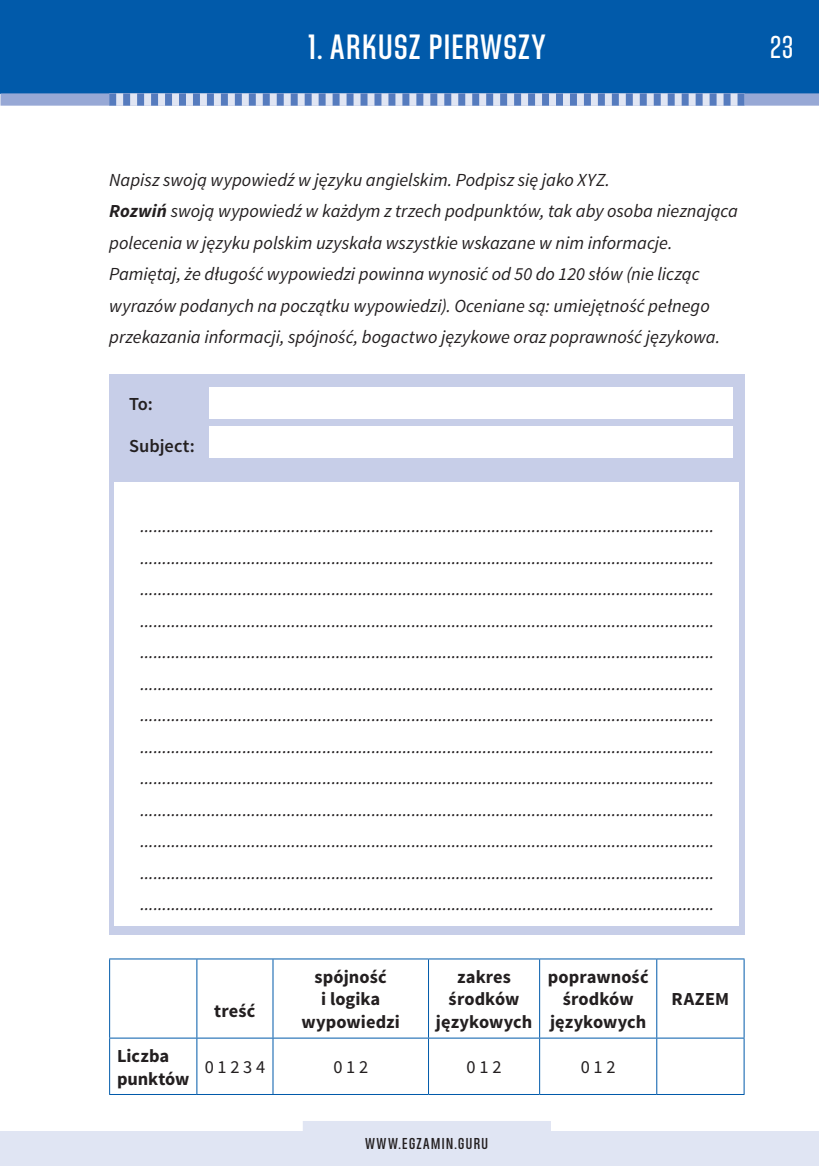
<style>
.page{position:relative;width:819px;height:1166px;background:#fff}
.page>*{position:absolute;margin:0;border:0;box-sizing:border-box;transform-origin:0 0}
.t1{font:500 35px "Directors Gothic 250";letter-spacing:.025em;color:#fff}
.t2{font:31.5px "Directors Gothic 250";color:#fff}
.zadanie_tekst_z_punk{font:italic 18.38px/31.5px "Source Sans Pro";color:#231f20;text-align:justify}
.zadanie_tresc{font:italic 18.38px/31.5px "Source Sans Pro";color:#231f20}
.tekst_bez_wciecia{font:700 18.38px/22.8px "Source Sans Pro";letter-spacing:.005em;color:#231f20}
.tekst_bez_wciecia-2{font:18.38px "Source Sans Pro";color:#231f20}
.zadanie_tresc-2{font:600 18.38px "Source Sans Pro";letter-spacing:.005em;color:#231f20}
.t3{font:500 15.75px "Directors Gothic 250";letter-spacing:.065em;color:#231f20}
.s1{font-weight:700}
</style>
<div class="page">
<div style="left:0;top:0;width:819px;height:94px;background:#015aaa"></div>
<div style="left:0;top:93px;width:819px;height:13px;background:#97a8d5"></div>
<div style="left:0;top:1131px;width:819px;height:35px;background:#e0e5f3"></div>
<div style="left:303px;top:1121px;width:248px;height:12px;background:#e0e5f3"></div>
<svg style="left:109px;top:93px;width:635px;height:13px;background:#9aafd8"></svg>
<div style="left:109px;top:374px;width:635px;height:560px;background:#c7cee8"></div>
<div style="left:115px;top:482px;width:624px;height:443px;background:#fff"></div>
<div style="left:210px;top:387px;width:523px;height:31px;background:#fff"></div>
<div style="left:210px;top:427px;width:523px;height:31px;background:#fff"></div>
<hr style="left:196px;top:959px;width:1px;height:78px;background:#015aaa">
<hr style="left:272px;top:959px;width:1px;height:78px;background:#015aaa">
<hr style="left:428px;top:959px;width:1px;height:78px;background:#015aaa">
<hr style="left:539px;top:959px;width:1px;height:78px;background:#015aaa">
<hr style="left:656px;top:959px;width:1px;height:78px;background:#015aaa">
<hr style="left:109px;top:1037px;width:88px;height:1px;background:#015aaa">
<hr style="left:197px;top:1037px;width:76px;height:1px;background:#015aaa">
<hr style="left:196px;top:1038px;width:1px;height:56px;background:#015aaa">
<hr style="left:273px;top:1037px;width:155px;height:1px;background:#015aaa">
<hr style="left:272px;top:1038px;width:1px;height:56px;background:#015aaa">
<hr style="left:428px;top:1037px;width:111px;height:1px;background:#015aaa">
<hr style="left:428px;top:1038px;width:1px;height:56px;background:#015aaa">
<hr style="left:539px;top:1037px;width:117px;height:1px;background:#015aaa">
<hr style="left:539px;top:1038px;width:1px;height:56px;background:#015aaa">
<hr style="left:656px;top:1037px;width:88px;height:1px;background:#015aaa">
<hr style="left:656px;top:1038px;width:1px;height:56px;background:#015aaa">
<hr style="left:109px;top:958px;width:88px;height:1px;background:#015aaa">
<hr style="left:109px;top:959px;width:1px;height:78px;background:#015aaa">
<hr style="left:197px;top:958px;width:76px;height:1px;background:#015aaa">
<hr style="left:273px;top:958px;width:155px;height:1px;background:#015aaa">
<hr style="left:428px;top:958px;width:111px;height:1px;background:#015aaa">
<hr style="left:539px;top:958px;width:117px;height:1px;background:#015aaa">
<hr style="left:656px;top:958px;width:88px;height:1px;background:#015aaa">
<hr style="left:743px;top:959px;width:1px;height:78px;background:#015aaa">
<hr style="left:109px;top:1038px;width:1px;height:56px;background:#015aaa">
<hr style="left:743px;top:1038px;width:1px;height:56px;background:#015aaa">
<hr style="left:109px;top:1094px;width:88px;height:1px;background:#015aaa">
<hr style="left:197px;top:1094px;width:76px;height:1px;background:#015aaa">
<hr style="left:273px;top:1094px;width:155px;height:1px;background:#015aaa">
<hr style="left:428px;top:1094px;width:111px;height:1px;background:#015aaa">
<hr style="left:539px;top:1094px;width:117px;height:1px;background:#015aaa">
<hr style="left:656px;top:1094px;width:88px;height:1px;background:#015aaa">
<h1 class="t1" style="left:308px;top:28px;width:151px">1. ARKUSZ PIERW</h1>
<h1 class="t1" style="left:503px;top:28px;width:30px">SZY</h1>
<h2 class="t2" style="left:770px;top:30px;width:25px">23</h2>
<p class="zadanie_tresc" style="left:109px;top:164px;width:502px">Napisz swoją wypowiedź w języku angielskim. Podpisz się jako XYZ.</p>
<p class="zadanie_tresc" style="left:109px;top:195px;width:630px"><span class="s1">Rozwiń</span> swoją wypowiedź w każdym z trzech podpunktów, tak aby osoba nieznająca polecenia w języku polskim uzyskała wszystkie wskazane w nim informacje.<br>Pamiętaj, że długość wypowiedzi powinna wynosić od 50 do 120 słów (nie licząc wyrazów podanych na początku wypowiedzi). Oceniane są: umiejętność pełnego przekazania informacji, spójność, bogactwo językowe oraz poprawność językowa.</p>
<p class="zadanie_tresc-2" style="left:129px;top:392px;width:25px">To:</p>
<p class="zadanie_tresc-2" style="left:129px;top:434px;width:67px">Subject:</p>
<p class="zadanie_tekst_z_punk" style="left:140px;top:510px;width:575px">................................................................................................................................. ................................................................................................................................. ................................................................................................................................. ................................................................................................................................. ................................................................................................................................. ................................................................................................................................. ................................................................................................................................. ................................................................................................................................. ................................................................................................................................. ................................................................................................................................. ................................................................................................................................. ................................................................................................................................. .................................................................................................................................</p>
<p class="tekst_bez_wciecia" style="left:117px;top:1045px;width:74px">Liczba punktów</p>
<p class="tekst_bez_wciecia" style="left:214px;top:1000px;width:43px">treść</p>
<p class="tekst_bez_wciecia" style="left:314px;top:966px;width:74px">spójność</p>
<p class="tekst_bez_wciecia" style="left:321px;top:988px;width:61px">i logika</p>
<p class="tekst_bez_wciecia" style="left:301px;top:1011px;width:100px">wypowiedzi</p>
<p class="tekst_bez_wciecia" style="left:457px;top:966px;width:55px">zakres</p>
<p class="tekst_bez_wciecia" style="left:448px;top:988px;width:72px">środków</p>
<p class="tekst_bez_wciecia" style="left:436px;top:1011px;width:98px">językowych</p>
<p class="tekst_bez_wciecia" style="left:547px;top:966px;width:102px">poprawność</p>
<p class="tekst_bez_wciecia" style="left:562px;top:988px;width:72px">środków</p>
<p class="tekst_bez_wciecia" style="left:550px;top:1011px;width:98px">językowych</p>
<p class="tekst_bez_wciecia-2" style="left:205px;top:1055px;width:62px">0 1 2 3 4</p>
<p class="tekst_bez_wciecia-2" style="left:333px;top:1055px;width:36px">0 1 2</p>
<p class="tekst_bez_wciecia-2" style="left:466px;top:1055px;width:36px">0 1 2</p>
<p class="tekst_bez_wciecia-2" style="left:580px;top:1055px;width:36px">0 1 2</p>
<p class="t3" style="left:365px;top:1134px;width:125px">WWW.EGZAMIN.GURU</p>
<p class="tekst_bez_wciecia" style="left:671px;top:988px;width:59px">RAZEM</p>
</div>
